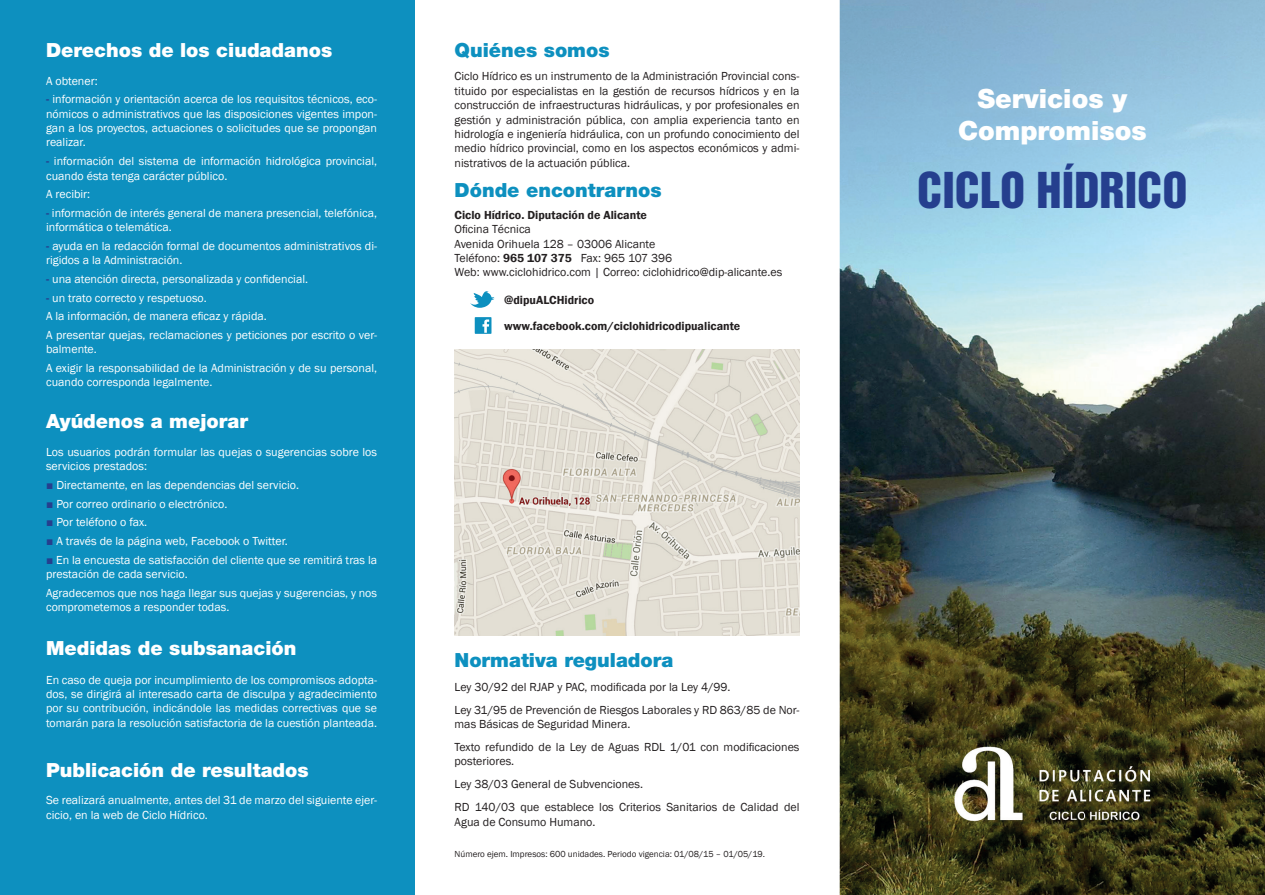
<style>
.page{position:relative;width:1265px;height:895px;background:#fff}
.page>*{position:absolute;margin:0;border:0;box-sizing:border-box;transform-origin:0 0}
.t1{font:45.15px "Helvetica Inserat";color:#253f8e}
.t2{font:900 26.55px/31.8px "Helvetica Neue LT Std";color:#fff;text-align:center}
.t3{font:900 19.5px "Helvetica Neue LT Std";color:#fff}
.t4{font:900 19.5px "Helvetica Neue LT Std";color:#0d90bf}
.t5{font:12px/14.4px "Franklin Gothic";color:#fff}
.t6{font:12px/14.4px "Franklin Gothic";color:#231f20}
.t7{font:600 12px/26px "Franklin Gothic";color:#231f20}
.t8{font:9px "Franklin Gothic";color:#231f20}
.s1{font-weight:600;color:#253f8e}
.s2{color:#253f8e}
.s3{font-weight:600}
</style>
<div class="page">
<div style="left:0;top:0;width:414px;height:894px;background:#0d90bf"></div>
<img style="left:454px;top:349px;width:345px;height:286px">
<svg style="left:470px;top:291px;width:24px;height:17px"></svg>
<svg style="left:475px;top:317px;width:16px;height:17px"></svg>
<img style="left:839px;top:0;width:426px;height:894px">
<img style="left:949px;top:742px;width:225px;height:89px">
<h3 class="t3" style="left:46px;top:38px;width:288px">Derechos de los ciudadanos</h3>
<p class="t5" style="left:46px;top:74px;width:53px">A obtener:</p>
<p class="t5" style="left:46px;top:92px;width:332px;text-align:justify"><span class="s1">-</span> información y orientación acerca de los requisitos técnicos, eco&shy;nómicos o administrativos que las disposiciones vigentes impon&shy;gan a los proyectos, actuaciones o solicitudes que se propongan realizar.</p>
<p class="t5" style="left:46px;top:154px;width:332px"><span class="s1">-</span> información del sistema de información hidrológica provincial, cuando ésta tenga carácter público.</p>
<p class="t5" style="left:46px;top:187px;width:46px">A recibir:</p>
<p class="t5" style="left:46px;top:206px;width:332px"><span class="s1">-</span> información de interés general de manera presencial, telefónica, informática o telemática.</p>
<p class="t5" style="left:46px;top:239px;width:332px"><span class="s1">-</span> ayuda en la redacción formal de documentos administrativos di&shy;rigidos a la Administración.</p>
<p class="t5" style="left:46px;top:272px;width:263px"><span class="s1">-</span> una atención directa, personalizada y confidencial.</p>
<p class="t5" style="left:46px;top:288px;width:332px;line-height:18.6px"><span class="s1">-</span> un trato correcto y respetuoso.<br>A la información, de manera eficaz y rápida.<br>A presentar quejas, reclamaciones y peticiones por escrito o ver-</p>
<p class="t5" style="left:46px;top:340px;width:332px;line-height:18.6px">balmente.<br>A exigir la responsabilidad de la Administración y de su personal,</p>
<p class="t5" style="left:46px;top:375px;width:168px">cuando corresponda legalmente.</p>
<h3 class="t3" style="left:46px;top:410px;width:203px">Ayúdenos a mejorar</h3>
<p class="t5" style="left:46px;top:445px;width:332px">Los usuarios podrán formular las quejas o sugerencias sobre los servicios prestados:</p>
<p class="t5" style="left:46px;top:478px;width:254px"><span class="s2">■</span> Directamente, en las dependencias del servicio.</p>
<p class="t5" style="left:46px;top:496px;width:183px"><span class="s2">■</span> Por correo ordinario o electrónico.</p>
<p class="t5" style="left:46px;top:515px;width:103px"><span class="s2">■</span> Por teléfono o fax.</p>
<p class="t5" style="left:46px;top:534px;width:243px"><span class="s2">■</span> A través de la página web, Facebook o Twitter.</p>
<p class="t5" style="left:46px;top:552px;width:332px"><span class="s2">■</span> En la encuesta de satisfacción del cliente que se remitirá tras la prestación de cada servicio.</p>
<p class="t5" style="left:46px;top:585px;width:332px">Agradecemos que nos haga llegar sus quejas y sugerencias, y nos comprometemos a responder todas.</p>
<h3 class="t3" style="left:46px;top:636px;width:252px">Medidas de subsanación</h3>
<p class="t5" style="left:46px;top:672px;width:332px;text-align:justify">En caso de queja por incumplimiento de los compromisos adopta&shy;dos, se dirigirá al interesado carta de disculpa y agradecimiento por su contribución, indicándole las medidas correctivas que se tomarán para la resolución satisfactoria de la cuestión planteada.</p>
<h3 class="t3" style="left:46px;top:758px;width:264px">Publicación de resultados</h3>
<p class="t5" style="left:46px;top:793px;width:332px">Se realizará anualmente, antes del 31 de marzo del siguiente ejer&shy;cicio, en la web de Ciclo Hídrico.</p>
<h3 class="t4" style="left:454px;top:38px;width:156px">Quiénes somos</h3>
<p class="t6" style="left:454px;top:69px;width:346px;text-align:justify">Ciclo Hídrico es un instrumento de la Administración Provincial cons&shy;tituido por especialistas en la gestión de recursos hídricos y en la construcción de infraestructuras hidráulicas, y por profesionales en gestión y administración pública, con amplia experiencia tanto en hidrología e ingeniería hidráulica, con un profundo conocimiento del medio hídrico provincial, como en los aspectos económicos y admi&shy;nistrativos de la actuación pública.</p>
<h3 class="t4" style="left:454px;top:179px;width:208px">Dónde encontrarnos</h3>
<p class="t7" style="left:454px;top:202px;width:194px">Ciclo Hídrico. Diputación de Alicante</p>
<p class="t6" style="left:454px;top:222px;width:329px">Oficina Técnica<br>Avenida Orihuela 128 – 03006 Alicante<br>Teléfono: <span class="s3">965 107 375</span> Fax: 965 107 396<br>Web: www.ciclohidrico.com | Correo: ciclohidrico@dip-alicante.es</p>
<p class="t7" style="left:504px;top:287px;width:238px">@dipuALCHidrico www.facebook.com/ciclohidricodipualicante</p>
<h3 class="t4" style="left:454px;top:648px;width:220px">Normativa reguladora</h3>
<p class="t6" style="left:454px;top:675px;width:346px;line-height:23px">Ley 30/92 del RJAP y PAC, modificada por la Ley 4/99.<br>Ley 31/95 de Prevención de Riesgos Laborales y RD 863/85 de Nor-</p>
<p class="t6" style="left:454px;top:712px;width:346px;line-height:23px">mas Básicas de Seguridad Minera.<br>Texto refundido de la Ley de Aguas RDL 1/01 con modificaciones</p>
<p class="t6" style="left:454px;top:750px;width:346px;line-height:23px">posteriores.<br>Ley 38/03 General de Subvenciones.<br>RD 140/03 que establece los Criterios Sanitarios de Calidad del</p>
<p class="t6" style="left:454px;top:814px;width:142px">Agua de Consumo Humano.</p>
<p class="t8" style="left:454px;top:848px;width:312px">Número ejem. Impresos: 600 unidades. Periodo vigencia: 01/08/15 – 01/05/19.</p>
<h2 class="t2" style="left:958px;top:83px;width:190px">Servicios y<br>Compromisos</h2>
<h1 class="t1" style="left:917px;top:163px;width:272px">CICLO HÍDRICO</h1>
</div>
